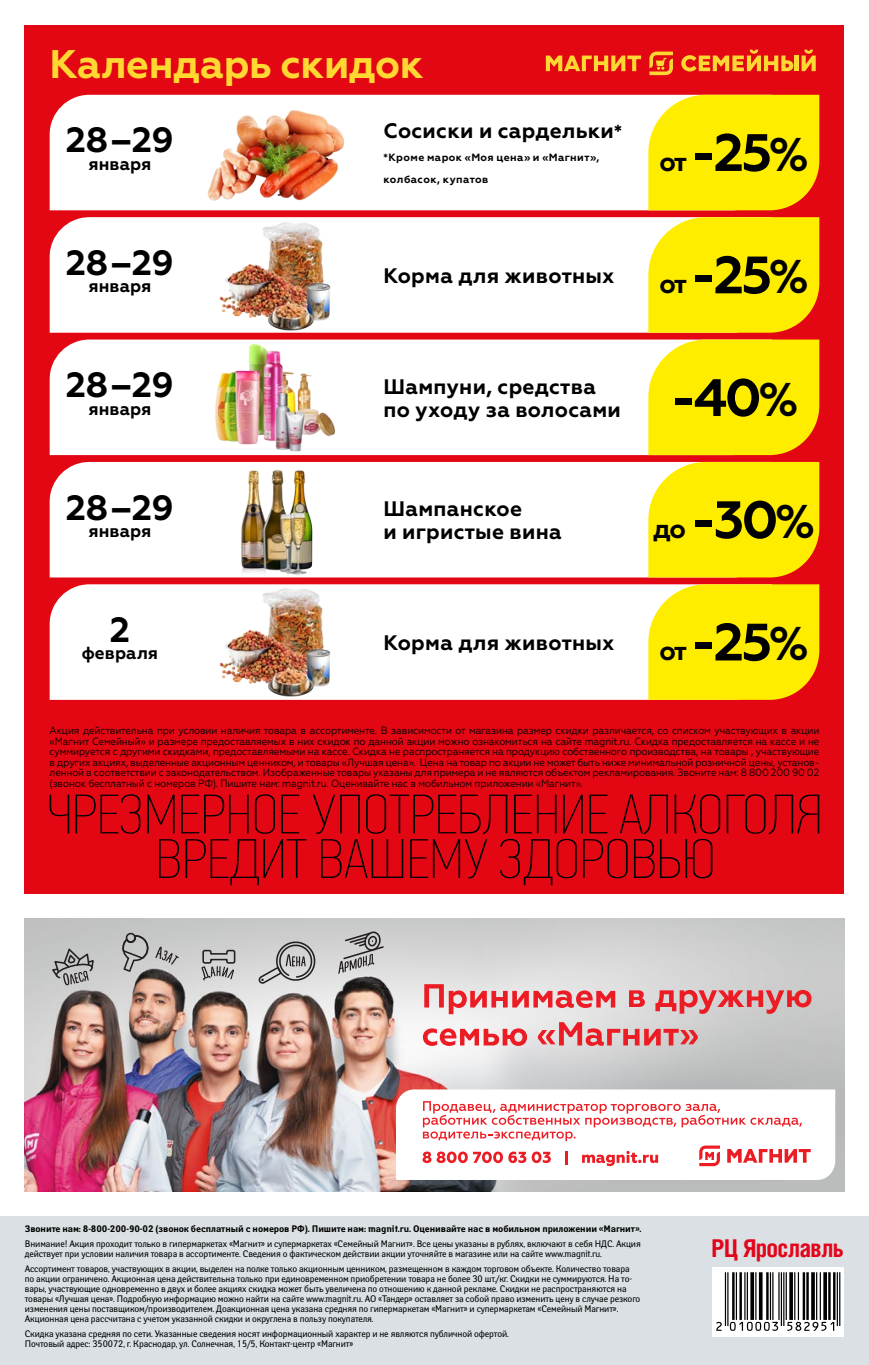
<style>
.page{position:relative;width:869px;height:1365px;background:#fff}
.page>*{position:absolute;margin:0;border:0;box-sizing:border-box;transform-origin:0 0}
.t1{font:700 52.5px "Geometria";letter-spacing:-.05em;color:#000}
.t2{font:700 39.9px "Geometria";letter-spacing:-.01em;color:#ffd831}
.t3{font:700 35px "Geometria";letter-spacing:-.01em;color:#000}
.GorodRC{font:700 24.5px "Helios Cond";letter-spacing:-.025em;color:#e3051b}
.t4{font:700 21px/22.8px "Geometria";letter-spacing:.01em;color:#000}
.t5{font:700 17.5px "Geometria";letter-spacing:.005em;color:#000}
.t6{font:10.5px/10.5px "Geometria";letter-spacing:-.01em;color:#000;text-align:justify;scale:.92 1}
.t7{font:700 10.5px/22.8px "Geometria";letter-spacing:.04em;color:#000}
.t8{font:9.45px/10px "Yanus C";letter-spacing:-.01em;color:#000;scale:.95 1}
.t9{font:700 9.45px "Yanus C";letter-spacing:-.01em;color:#000;scale:.95 1}
.s1{font-size:18.9px}
.s2{font-size:26.25px}
.s3{font-size:47.25px}
</style>
<div class="page">
<div style="left:0;top:1215px;width:868px;height:149px;background:#dae0e3"></div>
<div style="left:712px;top:1266px;width:131px;height:70px;background:#fff"></div>
<svg style="left:716px;top:1272px;width:124px;height:58px"></svg>
<div style="left:25px;top:25px;width:818px;height:868px;background:#e30613"></div>
<svg style="left:545px;top:56px;width:95px;height:15px"></svg>
<hr style="left:794px;top:56px;width:4px;height:15px;background:#fdd732">
<svg style="left:801px;top:50px;width:14px;height:21px"></svg>
<svg style="left:681px;top:50px;width:112px;height:21px"></svg>
<svg style="left:649px;top:52px;width:23px;height:23px"></svg>
<svg style="left:50px;top:794px;width:769px;height:91px"></svg>
<div style="left:50px;top:95px;width:598px;height:115px;background:#fff"></div>
<div style="left:50px;top:217px;width:598px;height:116px;background:#fff"></div>
<div style="left:50px;top:339px;width:598px;height:116px;background:#fff"></div>
<div style="left:50px;top:462px;width:598px;height:115px;background:#fff"></div>
<div style="left:50px;top:584px;width:598px;height:115px;background:#fff"></div>
<img style="left:202px;top:96px;width:147px;height:114px">
<img style="left:214px;top:220px;width:123px;height:111px">
<img style="left:210px;top:340px;width:130px;height:113px">
<img style="left:218px;top:463px;width:115px;height:113px">
<img style="left:214px;top:586px;width:123px;height:112px">
<div style="left:648px;top:95px;width:171px;height:115px;background:#ffed00"></div>
<svg style="left:648px;top:217px;width:171px;height:116px"></svg>
<svg style="left:648px;top:339px;width:171px;height:116px"></svg>
<div style="left:648px;top:462px;width:171px;height:115px;background:#ffed00"></div>
<svg style="left:648px;top:584px;width:171px;height:115px"></svg>
<img style="left:25px;top:918px;width:818px;height:273px">
<svg style="left:422px;top:984px;width:389px;height:61px"></svg>
<svg style="left:396px;top:1089px;width:438px;height:90px"></svg>
<svg style="left:257px;top:938px;width:61px;height:46px"></svg>
<svg style="left:50px;top:947px;width:45px;height:38px"></svg>
<svg style="left:201px;top:948px;width:35px;height:32px"></svg>
<svg style="left:338px;top:930px;width:47px;height:43px"></svg>
<svg style="left:122px;top:931px;width:27px;height:42px"></svg>
<svg style="left:155px;top:946px;width:24px;height:18px"></svg>
<p class="t2" style="left:50px;top:40px;width:375px">Календарь скидок</p>
<p class="t3" style="left:66px;top:119px;width:109px">28–29</p>
<p class="t5" style="left:88px;top:153px;width:64px">января</p>
<p class="t3" style="left:66px;top:242px;width:109px">28–29</p>
<p class="t5" style="left:88px;top:276px;width:64px">января</p>
<p class="t3" style="left:66px;top:364px;width:109px">28–29</p>
<p class="t5" style="left:88px;top:398px;width:64px">января</p>
<p class="t3" style="left:66px;top:486px;width:109px">28–29</p>
<p class="t5" style="left:88px;top:520px;width:64px">января</p>
<p class="t3" style="left:110px;top:609px;width:22px">2</p>
<p class="t5" style="left:82px;top:643px;width:78px">февраля</p>
<p class="t4" style="left:383px;top:119px;width:240px">Сосиски и сардельки<span class="s1">*</span></p>
<p class="t7" style="left:383px;top:146px;width:217px">*Кроме марок «Моя цена» и «Магнит», колбасок, купатов</p>
<p class="t4" style="left:383px;top:264px;width:232px">Корма для животных</p>
<p class="t4" style="left:383px;top:375px;width:238px">Шампуни, средства по уходу за волосами</p>
<p class="t4" style="left:383px;top:498px;width:180px">Шампанское<br>и игристые вина</p>
<p class="t4" style="left:383px;top:631px;width:232px">Корма для животных</p>
<p class="t1" style="left:659px;top:121px;width:150px"><span class="s2">от</span> -25<span class="s3">%</span></p>
<p class="t1" style="left:659px;top:244px;width:150px"><span class="s2">от</span> -25<span class="s3">%</span></p>
<p class="t1" style="left:669px;top:366px;width:129px">-40<span class="s3">%</span></p>
<p class="t1" style="left:652px;top:488px;width:163px"><span class="s2">до</span> -30<span class="s3">%</span></p>
<p class="t1" style="left:659px;top:611px;width:150px"><span class="s2">от</span> -25<span class="s3">%</span></p>
<p class="t6" style="left:50px;top:725px;width:837px">Акция действительна при условии наличия товара в ассортименте. В зависимости от магазина размер скидки различается, со списком участвующих в акции «Магнит Семейный» и размере предоставляемых в них скидок по данной акции можно ознакомиться на сайте magnit.ru. Скидка предоставляется на кассе и не суммируется с другими скидками, предоставляемыми на кассе. Скидка не распространяется на продукцию собственного производства, на товары , участвующие в других акциях, выделенные акционным ценником, и товары «Лучшая цена». Цена на товар по акции не может быть ниже минимальной розничной цены, установ&shy;ленной в соответствии с законодательством. Изображенные товары указаны для примера и не являются объектом рекламирования. Звоните нам: 8 800 200 90 02 (звонок бесплатный с номеров РФ). Пишите нам: magnit.ru. Оценивайте нас в мобильном приложении «Магнит».</p>
<p class="t9" style="left:25px;top:1223px;width:650px">Звоните нам: 8-800-200-90-02 (звонок бесплатный с номеров РФ). Пишите нам: magnit.ru. Оценивайте нас в мобильном приложении «Магнит».</p>
<p class="t8" style="left:25px;top:1238px;width:649px">Внимание! Акция проходит только в гипермаркетах «Магнит» и супермаркетах «Семейный Магнит». Все цены указаны в рублях, включают в себя НДС. Акция действует при условии наличия товара в ассортименте. Сведения о фактическом действии акции уточняйте в магазине или на сайте www.magnit.ru.</p>
<p class="t8" style="left:25px;top:1263px;width:649px">Ассортимент товаров, участвующих в акции, выделен на полке только акционным ценником, размещенном в каждом торговом объекте. Количество товара по акции ограничено. Акционная цена действительна только при единовременном приобретении товара не более 30 шт./кг. Скидки не суммируются. На то&shy;вары, участвующие одновременно в двух и более акциях скидка может быть увеличена по отношению к данной рекламе. Скидки не распространяются на товары «Лучшая цена». Подробную информацию можно найти на сайте www.magnit.ru. АО «Тандер» оставляет за собой право изменить цену в случае резкого изменения цены поставщиком/производителем. Доакционная цена указана средняя по гипермаркетам «Магнит» и супермаркетам «Семейный Магнит».<br>Акционная цена рассчитана с учетом указанной скидки и округлена в пользу покупателя.</p>
<p class="t8" style="left:25px;top:1328px;width:510px">Скидка указана средняя по сети. Указанные сведения носят информационный характер и не являются публичной офертой.<br>Почтовый адрес: 350072, г. Краснодар, ул. Солнечная, 15/5, Контакт-центр «Магнит»</p>
<p class="GorodRC" style="left:711px;top:1233px;width:134px">РЦ Ярославль</p>
</div>
